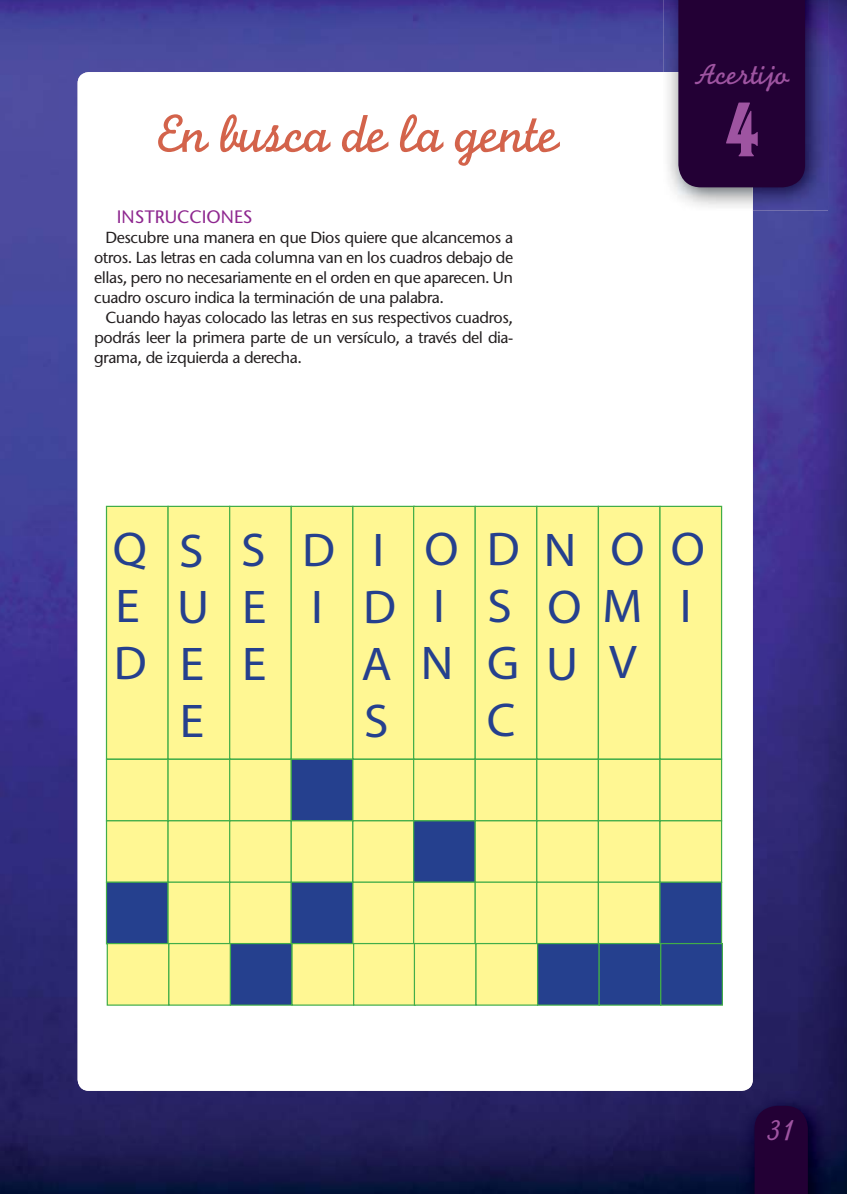
<style>
.page{position:relative;width:847px;height:1194px;background:#fff}
.page>*{position:absolute;margin:0;border:0;box-sizing:border-box;transform-origin:0 0}
.t1{font:60px "Thaleia";color:#9e54a1}
.t2{font:56px "Monoline Script MT Std";letter-spacing:-.02em;color:#d3634b}
.t3{font:47.4px/56.8px "Estro Font";color:#25408e;scale:1.04 1}
.t4{font:30px "Monoline Script MT Std";color:#9e54a1}
.t5{font:500 18px "Stone Sans ITC Std";color:#8e278f}
.t6{font:500 16px/20px "Stone Sans ITC Std";letter-spacing:-.03em;color:#231f20;text-align:justify}
</style>
<div class="page">
<img style="left:0;top:0;width:846px;height:1194px">
<div style="left:78px;top:72px;width:674px;height:1019px;background:#fff;border-radius:11px"></div>
<img style="left:739px;top:1091px;width:91px;height:103px">
<div style="left:754px;top:1106px;width:53px;height:88px;background:#230035"></div>
<img style="left:663px;top:0;width:164px;height:211px">
<img style="left:663px;top:72px;width:89px;height:139px">
<div style="left:678px;top:0;width:127px;height:187px;background:#230035"></div>
<div style="left:106px;top:759px;width:62px;height:62px;background:#fff793"></div>
<div style="left:106px;top:759px;width:63px;height:62px;border:1px solid #41ad49"></div>
<div style="left:168px;top:759px;width:62px;height:62px;background:#fff793"></div>
<div style="left:167px;top:759px;width:63px;height:62px;border:1px solid #41ad49"></div>
<div style="left:230px;top:759px;width:61px;height:62px;background:#fff793"></div>
<div style="left:229px;top:759px;width:63px;height:62px;border:1px solid #41ad49"></div>
<div style="left:291px;top:759px;width:62px;height:62px;background:#25408e"></div>
<div style="left:290px;top:759px;width:63px;height:62px;border:1px solid #41ad49"></div>
<div style="left:353px;top:759px;width:61px;height:62px;background:#fff793"></div>
<div style="left:352px;top:759px;width:63px;height:62px;border:1px solid #41ad49"></div>
<div style="left:413px;top:759px;width:62px;height:62px;background:#fff793"></div>
<div style="left:413px;top:759px;width:62px;height:62px;border:1px solid #41ad49"></div>
<div style="left:475px;top:759px;width:61px;height:62px;background:#fff793"></div>
<div style="left:474px;top:759px;width:63px;height:62px;border:1px solid #41ad49"></div>
<div style="left:536px;top:759px;width:62px;height:62px;background:#fff793"></div>
<div style="left:536px;top:759px;width:63px;height:62px;border:1px solid #41ad49"></div>
<div style="left:598px;top:759px;width:62px;height:62px;background:#fff793"></div>
<div style="left:597px;top:759px;width:63px;height:62px;border:1px solid #41ad49"></div>
<div style="left:660px;top:759px;width:61px;height:62px;background:#fff793"></div>
<div style="left:659px;top:759px;width:63px;height:62px;border:1px solid #41ad49"></div>
<div style="left:106px;top:506px;width:62px;height:253px;background:#fff793"></div>
<div style="left:106px;top:506px;width:63px;height:254px;border:1px solid #41ad49"></div>
<div style="left:168px;top:506px;width:62px;height:253px;background:#fff793"></div>
<div style="left:167px;top:506px;width:63px;height:254px;border:1px solid #41ad49"></div>
<div style="left:230px;top:506px;width:61px;height:253px;background:#fff793"></div>
<div style="left:229px;top:506px;width:63px;height:254px;border:1px solid #41ad49"></div>
<div style="left:291px;top:506px;width:62px;height:253px;background:#fff793"></div>
<div style="left:290px;top:506px;width:63px;height:254px;border:1px solid #41ad49"></div>
<div style="left:353px;top:506px;width:61px;height:253px;background:#fff793"></div>
<div style="left:352px;top:506px;width:63px;height:254px;border:1px solid #41ad49"></div>
<div style="left:413px;top:506px;width:62px;height:253px;background:#fff793"></div>
<div style="left:413px;top:506px;width:63px;height:254px;border:1px solid #41ad49"></div>
<div style="left:475px;top:506px;width:61px;height:253px;background:#fff793"></div>
<div style="left:474px;top:506px;width:63px;height:254px;border:1px solid #41ad49"></div>
<div style="left:536px;top:506px;width:62px;height:253px;background:#fff793"></div>
<div style="left:536px;top:506px;width:63px;height:254px;border:1px solid #41ad49"></div>
<div style="left:598px;top:506px;width:62px;height:253px;background:#fff793"></div>
<div style="left:597px;top:506px;width:63px;height:254px;border:1px solid #41ad49"></div>
<div style="left:660px;top:506px;width:61px;height:253px;background:#fff793"></div>
<div style="left:659px;top:506px;width:63px;height:254px;border:1px solid #41ad49"></div>
<div style="left:106px;top:821px;width:62px;height:61px;background:#fff793"></div>
<div style="left:106px;top:820px;width:63px;height:63px;border:1px solid #41ad49"></div>
<div style="left:168px;top:821px;width:62px;height:61px;background:#fff793"></div>
<div style="left:167px;top:820px;width:63px;height:63px;border:1px solid #41ad49"></div>
<div style="left:230px;top:821px;width:61px;height:61px;background:#fff793"></div>
<div style="left:229px;top:820px;width:63px;height:63px;border:1px solid #41ad49"></div>
<div style="left:291px;top:821px;width:62px;height:61px;background:#fff793"></div>
<div style="left:290px;top:820px;width:63px;height:63px;border:1px solid #41ad49"></div>
<div style="left:353px;top:821px;width:61px;height:61px;background:#fff793"></div>
<div style="left:352px;top:820px;width:63px;height:63px;border:1px solid #41ad49"></div>
<div style="left:413px;top:821px;width:62px;height:61px;background:#25408e"></div>
<div style="left:413px;top:820px;width:62px;height:63px;border:1px solid #41ad49"></div>
<div style="left:475px;top:821px;width:61px;height:61px;background:#fff793"></div>
<div style="left:474px;top:820px;width:63px;height:63px;border:1px solid #41ad49"></div>
<div style="left:536px;top:821px;width:62px;height:61px;background:#fff793"></div>
<div style="left:536px;top:820px;width:63px;height:63px;border:1px solid #41ad49"></div>
<div style="left:598px;top:821px;width:62px;height:61px;background:#fff793"></div>
<div style="left:597px;top:820px;width:63px;height:63px;border:1px solid #41ad49"></div>
<div style="left:660px;top:821px;width:61px;height:61px;background:#fff793"></div>
<div style="left:659px;top:820px;width:63px;height:63px;border:1px solid #41ad49"></div>
<div style="left:106px;top:882px;width:62px;height:62px;background:#25408e"></div>
<div style="left:106px;top:882px;width:63px;height:62px;border:1px solid #41ad49"></div>
<div style="left:168px;top:882px;width:62px;height:62px;background:#fff793"></div>
<div style="left:167px;top:882px;width:63px;height:62px;border:1px solid #41ad49"></div>
<div style="left:230px;top:882px;width:61px;height:62px;background:#fff793"></div>
<div style="left:229px;top:882px;width:63px;height:62px;border:1px solid #41ad49"></div>
<div style="left:291px;top:882px;width:62px;height:62px;background:#25408e"></div>
<div style="left:290px;top:882px;width:63px;height:62px;border:1px solid #41ad49"></div>
<div style="left:353px;top:882px;width:61px;height:62px;background:#fff793"></div>
<div style="left:352px;top:882px;width:63px;height:62px;border:1px solid #41ad49"></div>
<div style="left:413px;top:882px;width:62px;height:62px;background:#fff793"></div>
<div style="left:413px;top:882px;width:62px;height:62px;border:1px solid #41ad49"></div>
<div style="left:475px;top:882px;width:61px;height:62px;background:#fff793"></div>
<div style="left:474px;top:882px;width:63px;height:62px;border:1px solid #41ad49"></div>
<div style="left:536px;top:882px;width:62px;height:62px;background:#fff793"></div>
<div style="left:536px;top:882px;width:63px;height:62px;border:1px solid #41ad49"></div>
<div style="left:598px;top:882px;width:62px;height:62px;background:#fff793"></div>
<div style="left:597px;top:882px;width:63px;height:62px;border:1px solid #41ad49"></div>
<div style="left:660px;top:882px;width:61px;height:62px;background:#25408e"></div>
<div style="left:659px;top:882px;width:63px;height:62px;border:1px solid #41ad49"></div>
<div style="left:107px;top:943px;width:62px;height:62px;background:#fff793"></div>
<div style="left:107px;top:943px;width:62px;height:63px;border:1px solid #41ad49"></div>
<div style="left:169px;top:943px;width:61px;height:62px;background:#fff793"></div>
<div style="left:168px;top:943px;width:63px;height:63px;border:1px solid #41ad49"></div>
<div style="left:230px;top:943px;width:62px;height:62px;background:#25408e"></div>
<div style="left:230px;top:943px;width:62px;height:63px;border:1px solid #41ad49"></div>
<div style="left:292px;top:943px;width:61px;height:62px;background:#fff793"></div>
<div style="left:291px;top:943px;width:63px;height:63px;border:1px solid #41ad49"></div>
<div style="left:353px;top:943px;width:62px;height:62px;background:#fff793"></div>
<div style="left:353px;top:943px;width:63px;height:63px;border:1px solid #41ad49"></div>
<div style="left:414px;top:943px;width:62px;height:62px;background:#fff793"></div>
<div style="left:414px;top:943px;width:62px;height:63px;border:1px solid #41ad49"></div>
<div style="left:476px;top:943px;width:61px;height:62px;background:#fff793"></div>
<div style="left:475px;top:943px;width:63px;height:63px;border:1px solid #41ad49"></div>
<div style="left:537px;top:943px;width:62px;height:62px;background:#25408e"></div>
<div style="left:537px;top:943px;width:62px;height:63px;border:1px solid #41ad49"></div>
<div style="left:599px;top:943px;width:61px;height:62px;background:#25408e"></div>
<div style="left:598px;top:943px;width:63px;height:63px;border:1px solid #41ad49"></div>
<div style="left:660px;top:943px;width:62px;height:62px;background:#25408e"></div>
<div style="left:660px;top:943px;width:62px;height:63px;border:1px solid #41ad49"></div>
<h2 class="t2" style="left:157px;top:112px;width:404px">En busca de la gente</h2>
<p class="t5" style="left:117px;top:208px;width:137px">INSTRUCCIONES</p>
<p class="t6" style="left:94px;top:228px;width:420px;text-indent:11px">Descubre una manera en que Dios quiere que alcancemos a otros. Las letras en cada columna van en los cuadros debajo de ellas, pero no necesariamente en el orden en que aparecen. Un cuadro oscuro indica la terminación de una palabra.</p>
<p class="t6" style="left:94px;top:308px;width:420px;text-indent:11px">Cuando hayas colocado las letras en sus respectivos cuadros, podrás leer la primera parte de un versículo, a través del dia&shy;grama, de izquierda a derecha.</p>
<h3 class="t4" style="left:694px;top:62px;width:97px">Acertijo</h3>
<h1 class="t1" style="left:724px;top:100px;width:35px">4</h1>
<h3 class="t3" style="left:610px;top:520px;width:34px">O</h3>
<h3 class="t3" style="left:113px;top:520px;width:34px">Q<br>E<br>D</h3>
<h3 class="t3" style="left:177px;top:522px;width:32px">S<br>U<br>E<br>E</h3>
<h3 class="t3" style="left:241px;top:521px;width:26px;text-align:justify">S E E</h3>
<h3 class="t3" style="left:302px;top:521px;width:33px">D<br>I</h3>
<h3 class="t3" style="left:361px;top:521px;width:35px">I<br>D<br>A<br>S</h3>
<h3 class="t3" style="left:421px;top:520px;width:38px">O<br>I<br>N</h3>
<h3 class="t3" style="left:486px;top:520px;width:33px">D<br>S<br>G<br>C</h3>
<h3 class="t3" style="left:544px;top:521px;width:96px">N<br>O M<br>U</h3>
<h3 class="t3" style="left:609px;top:634px;width:28px">V</h3>
<h3 class="t3" style="left:670px;top:520px;width:34px">O<br>I</h3>
<h3 class="t4" style="left:766px;top:1118px;width:30px">31</h3>
</div>
